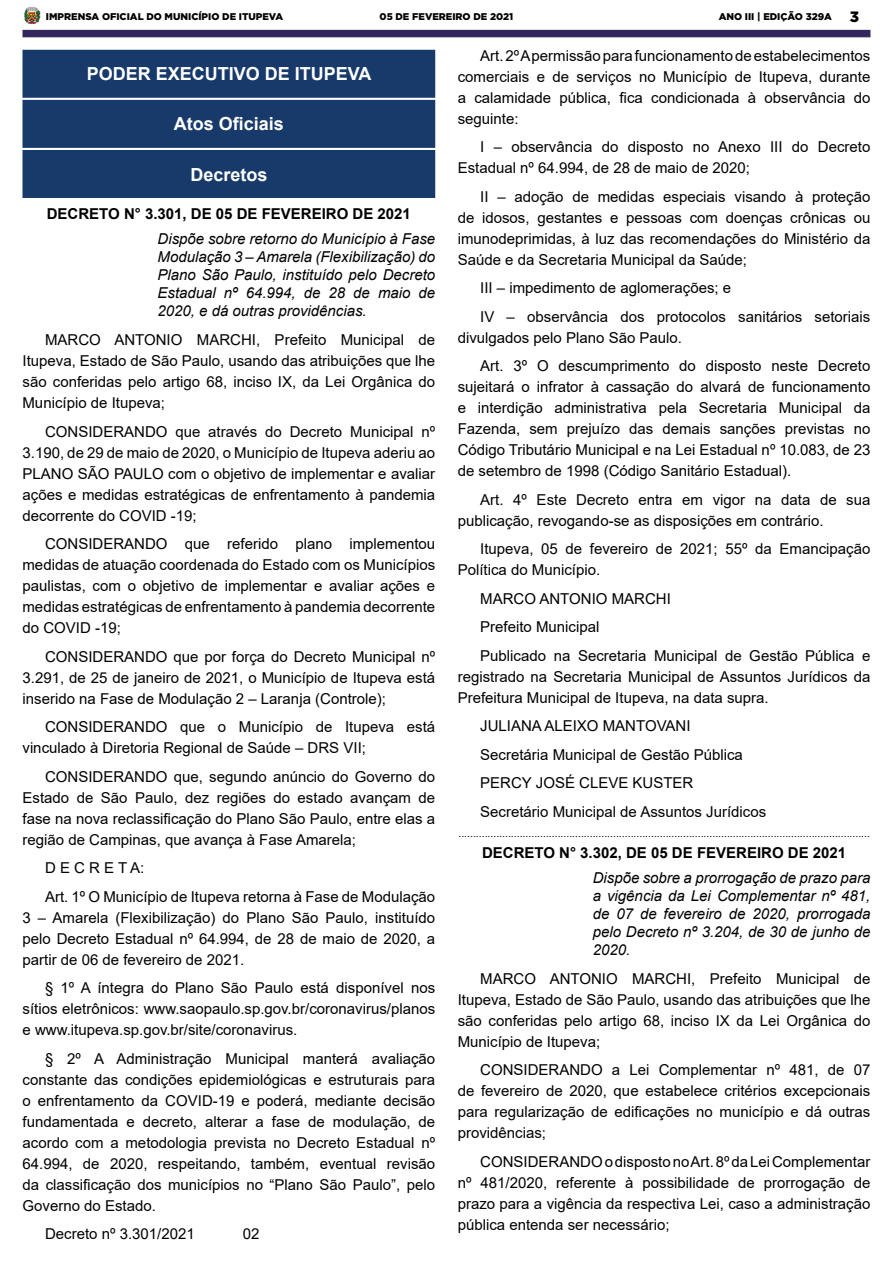
<style>
.page{position:relative;width:893px;height:1263px;background:#fff}
.page>*{position:absolute;margin:0;border:0;box-sizing:border-box;transform-origin:0 0}
.t1{font:700 18px "Arial";color:#fff}
._2_-_Corpo{font:15px/21px "Arial";color:#000;text-align:justify}
._3_-_Ementa{font:italic 15px/18px "Arial";color:#000;text-align:justify}
._1_-_Cabeçalho{font:700 15px "Arial";color:#000}
._4_-_Fim{font:10.5px "Arial";color:#000}
.t2{font:900 9.75px "Gotham";color:#000}
.s1{font-size:15px}
</style>
<div class="page">
<div style="left:22px;top:30px;width:848px;height:7px;background:#33265c"></div>
<img style="left:24px;top:7px;width:17px;height:17px">
<div style="left:23px;top:50px;width:412px;height:47px;background:#173a6b"></div>
<div style="left:22px;top:50px;width:413px;height:48px;border:1px solid #173a6b"></div>
<div style="left:23px;top:100px;width:412px;height:47px;background:#173a6b"></div>
<div style="left:22px;top:100px;width:413px;height:48px;border:1px solid #173a6b"></div>
<div style="left:23px;top:151px;width:412px;height:46px;background:#173a6b"></div>
<div style="left:22px;top:150px;width:413px;height:48px;border:1px solid #173a6b"></div>
<p class="t2" style="left:46px;top:10px;width:239px">IMPRENSA OFICIAL DO MUNICÍPIO DE ITUPEVA</p>
<p class="t2" style="left:380px;top:10px;width:135px">05 DE FEVEREIRO DE 2021</p>
<p class="t2" style="left:719px;top:10px;width:142px">ANO III | EDIÇÃO 329A <span class="s1">3</span></p>
<p class="t1" style="left:87px;top:61px;width:286px">PODER EXECUTIVO DE ITUPEVA</p>
<p class="t1" style="left:174px;top:111px;width:112px">Atos Oficiais</p>
<p class="t1" style="left:190px;top:161px;width:79px">Decretos</p>
<p class="_1_-_Cabeçalho" style="left:47px;top:203px;width:366px">DECRETO N° 3.301, DE 05 DE FEVEREIRO DE 2021</p>
<p class="_3_-_Ementa" style="left:158px;top:230px;width:279px">Dispõe sobre retorno do Município à Fase Modulação 3 – Amarela (Flexibilização) do Plano São Paulo, instituído pelo Decreto Estadual nº 64.994, de 28 de maio de 2020, e dá outras providências.</p>
<p class="_2_-_Corpo" style="left:22px;top:329px;width:414px;text-indent:22px">MARCO ANTONIO MARCHI, Prefeito Municipal de Itupeva, Estado de São Paulo, usando das atribuições que lhe são conferidas pelo artigo 68, inciso IX, da Lei Orgânica do Município de Itupeva;</p>
<p class="_2_-_Corpo" style="left:22px;top:421px;width:414px;text-indent:22px">CONSIDERANDO que através do Decreto Municipal nº 3.190, de 29 de maio de 2020, o Município de Itupeva aderiu ao PLANO SÃO PAULO com o objetivo de implementar e avaliar ações e medidas estratégicas de enfrentamento à pandemia decorrente do COVID -19;</p>
<p class="_2_-_Corpo" style="left:22px;top:533px;width:414px;text-indent:22px">CONSIDERANDO que referido plano implementou medidas de atuação coordenada do Estado com os Municípios paulistas, com o objetivo de implementar e avaliar ações e medidas estratégicas de enfrentamento à pandemia decorrente do COVID -19;</p>
<p class="_2_-_Corpo" style="left:22px;top:646px;width:414px;text-indent:22px">CONSIDERANDO que por força do Decreto Municipal nº 3.291, de 25 de janeiro de 2021, o Município de Itupeva está inserido na Fase de Modulação 2 – Laranja (Controle);</p>
<p class="_2_-_Corpo" style="left:22px;top:716px;width:414px;text-indent:22px">CONSIDERANDO que o Município de Itupeva está vinculado à Diretoria Regional de Saúde – DRS VII;</p>
<p class="_2_-_Corpo" style="left:22px;top:766px;width:414px;text-indent:22px">CONSIDERANDO que, segundo anúncio do Governo do Estado de São Paulo, dez regiões do estado avançam de fase na nova reclassificação do Plano São Paulo, entre elas a região de Campinas, que avança à Fase Amarela;</p>
<p class="_2_-_Corpo" style="left:45px;top:857px;width:101px">D E C R E T A:</p>
<p class="_2_-_Corpo" style="left:22px;top:886px;width:414px;text-indent:22px">Art. 1º O Município de Itupeva retorna à Fase de Modulação 3 – Amarela (Flexibilização) do Plano São Paulo, instituído pelo Decreto Estadual nº 64.994, de 28 de maio de 2020, a partir de 06 de fevereiro de 2021.</p>
<p class="_2_-_Corpo" style="left:22px;top:977px;width:414px;text-indent:22px">§ 1º A íntegra do Plano São Paulo está disponível nos sítios eletrônicos: www.saopaulo.sp.gov.br/coronavirus/planos e www.itupeva.sp.gov.br/site/coronavirus.</p>
<p class="_2_-_Corpo" style="left:22px;top:1048px;width:414px;text-indent:22px">§ 2º A Administração Municipal manterá avaliação constante das condições epidemiológicas e estruturais para o enfrentamento da COVID-19 e poderá, mediante decisão fundamentada e decreto, alterar a fase de modulação, de acordo com a metodologia prevista no Decreto Estadual nº 64.994, de 2020, respeitando, também, eventual revisão da classificação dos municípios no “Plano São Paulo”, pelo Governo do Estado.</p>
<p class="_2_-_Corpo" style="left:45px;top:1223px;width:151px">Decreto nº 3.301/2021</p>
<p class="_2_-_Corpo" style="left:243px;top:1223px;width:18px">02</p>
<p class="_2_-_Corpo" style="left:458px;top:45px;width:414px;text-indent:22px">Art. 2º A permissão para funcionamento de estabelecimentos comerciais e de serviços no Município de Itupeva, durante a calamidade pública, fica condicionada à observância do seguinte:</p>
<p class="_2_-_Corpo" style="left:458px;top:136px;width:414px;text-indent:22px">I – observância do disposto no Anexo III do Decreto<br>Estadual nº 64.994, de 28 de maio de 2020;</p>
<p class="_2_-_Corpo" style="left:458px;top:186px;width:414px;text-indent:22px">II – adoção de medidas especiais visando à proteção de idosos, gestantes e pessoas com doenças crônicas ou imunodeprimidas, à luz das recomendações do Ministério da Saúde e da Secretaria Municipal da Saúde;</p>
<p class="_2_-_Corpo" style="left:480px;top:277px;width:252px">III – impedimento de aglomerações; e</p>
<p class="_2_-_Corpo" style="left:458px;top:306px;width:414px;text-indent:22px">IV – observância dos protocolos sanitários setoriais divulgados pelo Plano São Paulo.</p>
<p class="_2_-_Corpo" style="left:458px;top:355px;width:414px;text-indent:22px">Art. 3º O descumprimento do disposto neste Decreto sujeitará o infrator à cassação do alvará de funcionamento e interdição administrativa pela Secretaria Municipal da Fazenda, sem prejuízo das demais sanções previstas no Código Tributário Municipal e na Lei Estadual nº 10.083, de 23 de setembro de 1998 (Código Sanitário Estadual).</p>
<p class="_2_-_Corpo" style="left:458px;top:489px;width:414px;text-indent:22px">Art. 4º Este Decreto entra em vigor na data de sua publicação, revogando-se as disposições em contrário.</p>
<p class="_2_-_Corpo" style="left:458px;top:538px;width:414px;text-indent:22px">Itupeva, 05 de fevereiro de 2021; 55º da Emancipação<br>Política do Município.</p>
<p class="_2_-_Corpo" style="left:480px;top:588px;width:192px">MARCO ANTONIO MARCHI</p>
<p class="_2_-_Corpo" style="left:480px;top:616px;width:121px">Prefeito Municipal</p>
<p class="_2_-_Corpo" style="left:458px;top:645px;width:414px;text-indent:22px">Publicado na Secretaria Municipal de Gestão Pública e registrado na Secretaria Municipal de Assuntos Jurídicos da Prefeitura Municipal de Itupeva, na data supra.</p>
<p class="_2_-_Corpo" style="left:480px;top:715px;width:212px">JULIANA ALEIXO MANTOVANI</p>
<p class="_2_-_Corpo" style="left:480px;top:744px;width:264px">Secretária Municipal de Gestão Pública</p>
<p class="_2_-_Corpo" style="left:480px;top:772px;width:215px">PERCY JOSÉ CLEVE KUSTER</p>
<p class="_2_-_Corpo" style="left:480px;top:801px;width:287px">Secretário Municipal de Assuntos Jurídicos</p>
<p class="_4_-_Fim" style="left:458px;top:826px;width:413px">.............................................................................................................................................</p>
<p class="_1_-_Cabeçalho" style="left:482px;top:842px;width:366px">DECRETO N° 3.302, DE 05 DE FEVEREIRO DE 2021</p>
<p class="_3_-_Ementa" style="left:593px;top:869px;width:279px">Dispõe sobre a prorrogação de prazo para a vigência da Lei Complementar nº 481, de 07 de fevereiro de 2020, prorrogada pelo Decreto nº 3.204, de 30 de junho de 2020.</p>
<p class="_2_-_Corpo" style="left:458px;top:968px;width:414px;text-indent:22px">MARCO ANTONIO MARCHI, Prefeito Municipal de Itupeva, Estado de São Paulo, usando das atribuições que lhe são conferidas pelo artigo 68, inciso IX da Lei Orgânica do Município de Itupeva;</p>
<p class="_2_-_Corpo" style="left:458px;top:1059px;width:414px;text-indent:22px">CONSIDERANDO a Lei Complementar nº 481, de 07 de fevereiro de 2020, que estabelece critérios excepcionais para regularização de edificações no município e dá outras providências;</p>
<p class="_2_-_Corpo" style="left:458px;top:1151px;width:414px;text-indent:22px">CONSIDERANDO o disposto no Art. 8º da Lei Complementar nº 481/2020, referente à possibilidade de prorrogação de prazo para a vigência da respectiva Lei, caso a administração pública entenda ser necessário;</p>
</div>
